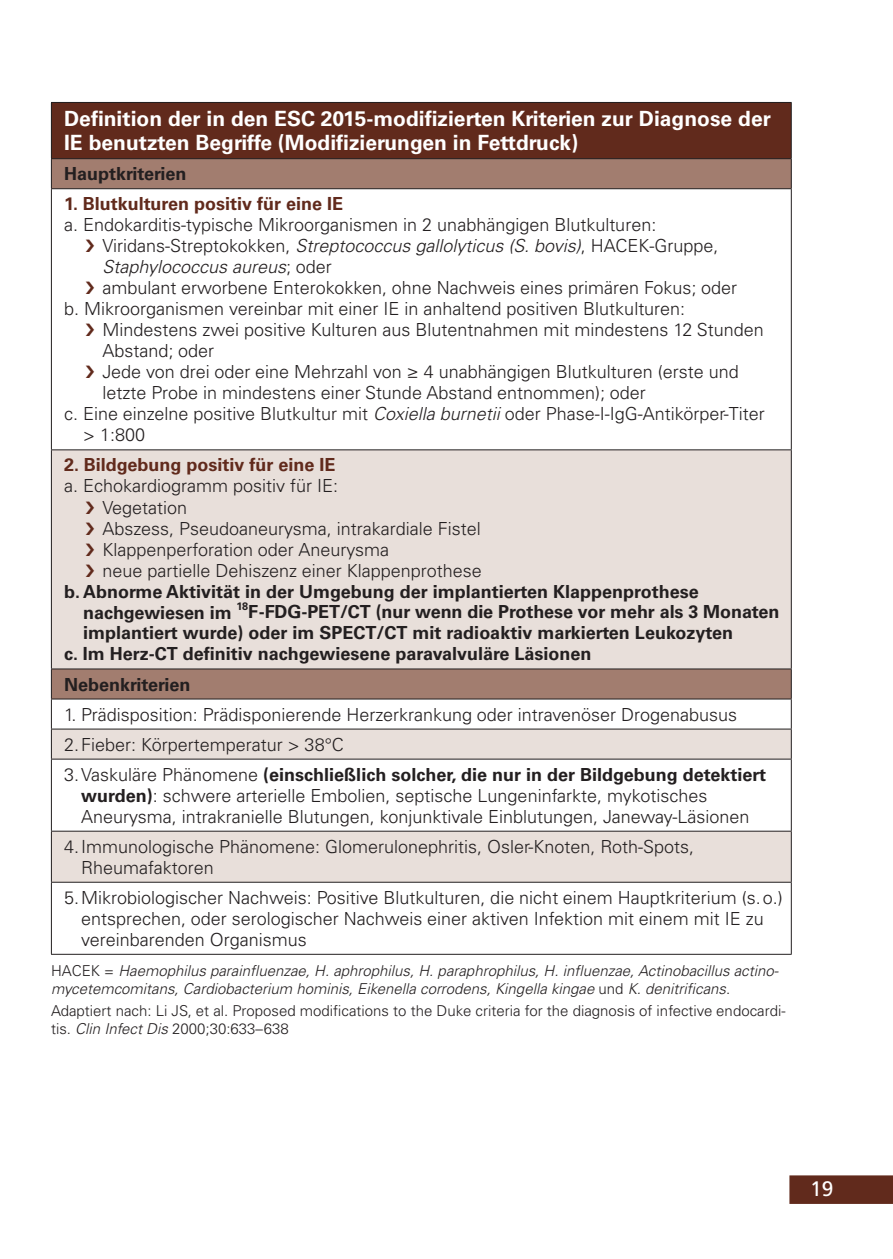
<style>
.page{position:relative;width:893px;height:1259px;background:#fff}
.page>*{position:absolute;margin:0;border:0;box-sizing:border-box;transform-origin:0 0}
.t1{font:700 21px/24px "Univers LT Pro 65";color:#fff}
.t2{font:21px "Frutiger LT Pro";color:#fff}
.t3{font:300 18px/21px "Univers LT Pro 45";color:#231f20}
.t4{font:700 18px "Univers LT Pro 65";color:#231f20}
.t5{font:700 18px "Univers LT Pro 65";color:#612a1c}
.t6{font:italic 300 18px "Univers LT Pro 45";color:#231f20}
.t7{font:italic 300 15px/18px "Univers LT Pro 45";color:#231f20}
.t8{font:300 15px/18px "Univers LT Pro 45";color:#231f20}
.s1{font-style:italic}
.s2{font-style:normal}
.s3{font-family:"Univers LT Pro 45";font-weight:300}
.s4{font-family:"Univers LT Pro 65";font-weight:700}
</style>
<div class="page">
<svg style="left:789px;top:1175px;width:104px;height:29px;background:#642e20"></svg>
<div style="left:51px;top:102px;width:740px;height:57px;background:#612a1c"></div>
<svg style="left:52px;top:159px;width:739px;height:290px"></svg>
<svg style="left:52px;top:450px;width:739px;height:431px;fill:#e8dfda"></svg>
<hr style="left:51px;top:102px;width:741px;height:1px;background:#231f20">
<hr style="left:51px;top:103px;width:1px;height:55px;background:#231f20">
<hr style="left:791px;top:103px;width:1px;height:55px;background:#231f20">
<hr style="left:51px;top:158px;width:741px;height:1px;background:#231f20">
<svg style="left:51px;top:159px;width:1px;height:29px"></svg>
<svg style="left:791px;top:159px;width:1px;height:29px"></svg>
<hr style="left:51px;top:188px;width:741px;height:1px;background:#231f20">
<hr style="left:51px;top:189px;width:1px;height:260px;background:#231f20">
<hr style="left:791px;top:189px;width:1px;height:260px;background:#231f20">
<hr style="left:51px;top:449px;width:741px;height:1px;background:#231f20">
<hr style="left:51px;top:450px;width:1px;height:218px;background:#231f20">
<hr style="left:791px;top:450px;width:1px;height:218px;background:#231f20">
<hr style="left:51px;top:668px;width:741px;height:1px;background:#231f20">
<hr style="left:51px;top:698px;width:741px;height:1px;background:#231f20">
<hr style="left:51px;top:759px;width:1px;height:72px;background:#231f20">
<hr style="left:791px;top:759px;width:1px;height:72px;background:#231f20">
<hr style="left:51px;top:882px;width:1px;height:72px;background:#231f20">
<hr style="left:791px;top:882px;width:1px;height:72px;background:#231f20">
<hr style="left:51px;top:953px;width:741px;height:2px;background:#231f20">
<hr style="left:51px;top:728px;width:741px;height:1px;background:#231f20">
<svg style="left:51px;top:669px;width:1px;height:89px"></svg>
<svg style="left:791px;top:669px;width:1px;height:89px"></svg>
<hr style="left:51px;top:758px;width:741px;height:1px;background:#231f20">
<hr style="left:51px;top:830px;width:741px;height:1px;background:#231f20">
<hr style="left:51px;top:831px;width:1px;height:51px;background:#231f20">
<hr style="left:791px;top:831px;width:1px;height:51px;background:#231f20">
<hr style="left:51px;top:881px;width:741px;height:1px;background:#231f20">
<svg style="left:86px;top:240px;width:8px;height:12px"></svg>
<svg style="left:86px;top:282px;width:8px;height:12px"></svg>
<svg style="left:86px;top:324px;width:8px;height:12px"></svg>
<svg style="left:86px;top:366px;width:8px;height:12px"></svg>
<svg style="left:86px;top:501px;width:8px;height:12px"></svg>
<svg style="left:86px;top:522px;width:8px;height:12px"></svg>
<svg style="left:86px;top:543px;width:8px;height:12px"></svg>
<svg style="left:86px;top:564px;width:8px;height:12px"></svg>
<p class="t1" style="left:64px;top:107px;width:708px">Definition der in den ESC 2015-modifizierten Kriterien zur Diagnose der<br>IE benutzten Begriffe (Modifizierungen in Fettdruck)</p>
<p class="t4" style="left:64px;top:163px;width:124px">Hauptkriterien</p>
<p class="t5" style="left:64px;top:193px;width:280px">1. Blutkulturen positiv für eine IE</p>
<p class="t3" style="left:64px;top:214px;width:594px">a. Endokarditis-typische Mikroorganismen in 2 unabhängigen Blutkulturen:</p>
<p class="t3" style="left:102px;top:235px;width:617px">Viridans-Streptokokken, <span class="s1">Streptococcus gallolyticus (S. bovis)</span>, HACEK-Gruppe,</p>
<p class="t6" style="left:102px;top:256px;width:231px">Staphylococcus aureus<span class="s2">; oder</span></p>
<p class="t3" style="left:102px;top:277px;width:636px">ambulant erworbene Enterokokken, ohne Nachweis eines primären Fokus; oder</p>
<p class="t3" style="left:64px;top:298px;width:623px">b. Mikroorganismen vereinbar mit einer IE in anhaltend positiven Blutkulturen:</p>
<p class="t3" style="left:102px;top:319px;width:663px">Mindestens zwei positive Kulturen aus Blutentnahmen mit mindestens 12 Stunden</p>
<p class="t3" style="left:102px;top:340px;width:113px">Abstand; oder</p>
<p class="t3" style="left:102px;top:361px;width:638px">Jede von drei oder eine Mehrzahl von ≥ 4 unabhängigen Blutkulturen (erste und</p>
<p class="t3" style="left:102px;top:382px;width:545px">letzte Probe in mindestens einer Stunde Abstand entnommen); oder</p>
<p class="t3" style="left:64px;top:403px;width:702px">c. Eine einzelne positive Blutkultur mit <span class="s1">Coxiella burnetii</span> oder Phase-I-IgG-Antikörper-Titer</p>
<p class="t3" style="left:83px;top:424px;width:63px">&gt; 1:800</p>
<p class="t5" style="left:64px;top:454px;width:273px">2. Bildgebung positiv für eine IE</p>
<p class="t3" style="left:102px;top:475px;width:381px;text-indent:-38px">a. Echokardiogramm positiv für IE:<br>Vegetation<br>Abszess, Pseudoaneurysma, intrakardiale Fistel Klappenperforation oder Aneurysma<br>neue partielle Dehiszenz einer Klappenprothese</p>
<p class="t4" style="left:64px;top:580px;width:636px">b. Abnorme Aktivität in der Umgebung der implantierten Klappenprothese</p>
<p class="t4" style="left:83px;top:601px;width:698px">nachgewiesen im <sup>18</sup>F-FDG-PET/CT (nur wenn die Prothese vor mehr als 3 Monaten</p>
<p class="t4" style="left:83px;top:622px;width:651px">implantiert wurde) oder im SPECT/CT mit radioaktiv markierten Leukozyten</p>
<p class="t4" style="left:64px;top:643px;width:529px">c. Im Herz-CT definitiv nachgewiesene paravalvuläre Läsionen</p>
<p class="t4" style="left:64px;top:673px;width:128px">Nebenkriterien</p>
<p class="t3" style="left:64px;top:699px;width:675px;line-height:30px">1. Prädisposition: Prädisponierende Herzerkrankung oder intravenöser Drogenabusus<br>2.Fieber: Körpertemperatur &gt; 38°C</p>
<p class="t4" style="left:64px;top:763px;width:703px"><span class="s3">3.Vaskuläre Phänomene</span> (einschließlich solcher, die nur in der Bildgebung detektiert</p>
<p class="t3" style="left:81px;top:785px;width:670px"><span class="s4">wurden)</span>: schwere arterielle Embolien, septische Lungeninfarkte, mykotisches<br>Aneurysma, intrakranielle Blutungen, konjunktivale Einblutungen, Janeway-Läsionen</p>
<p class="t3" style="left:81px;top:836px;width:614px;text-indent:-17px">4.Immunologische Phänomene: Glomerulonephritis, Osler-Knoten, Roth-Spots,<br>Rheumafaktoren</p>
<p class="t3" style="left:81px;top:887px;width:703px;text-indent:-17px">5.Mikrobiologischer Nachweis: Positive Blutkulturen, die nicht einem Hauptkriterium (s.o.) entsprechen, oder serologischer Nachweis einer aktiven Infektion mit einem mit IE zu vereinbarenden Organismus</p>
<p class="t7" style="left:51px;top:961px;width:729px"><span class="s2">HACEK =</span> Haemophilus parainfluenzae, H. aphrophilus, H. paraphrophilus, H. influenzae, Actinobacillus actino&shy;mycetemcomitans, Cardiobacterium hominis, Eikenella corrodens, Kingella kingae <span class="s2">und</span> K. denitrificans<span class="s2">.</span></p>
<p class="t8" style="left:51px;top:1001px;width:736px">Adaptiert nach: Li JS, et al. Proposed modifications to the Duke criteria for the diagnosis of infective endocardi&shy;tis. <span class="s1">Clin Infect Dis</span> 2000;30:633–638</p>
<p class="t2" style="left:810px;top:1176px;width:25px">19</p>
</div>
